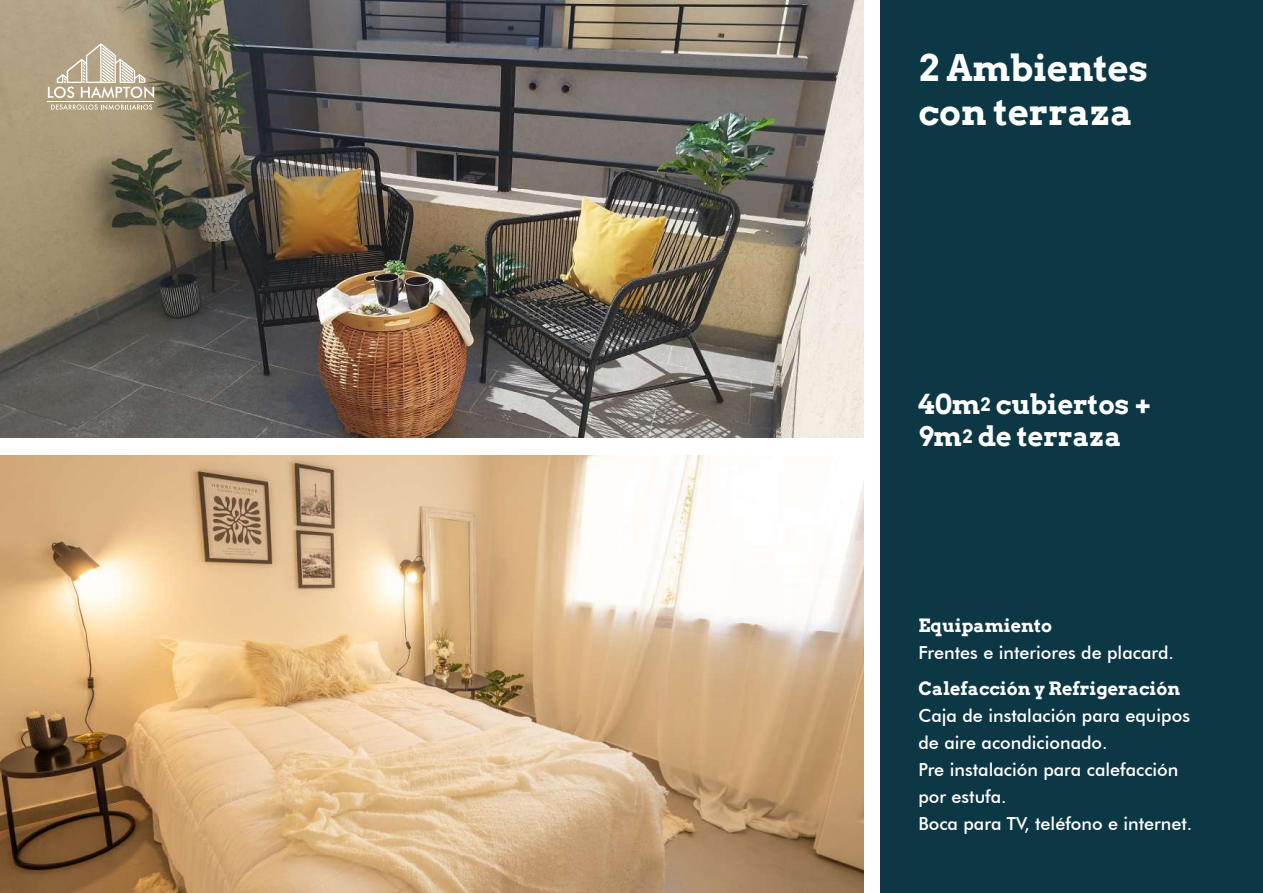
<style>
.page{position:relative;width:1263px;height:893px;background:#fff}
.page>*{position:absolute;margin:0;border:0;box-sizing:border-box;transform-origin:0 0}
.t1{font:700 36px/43.2px "Arvo";color:#fff}
.t2{font:700 27px/32.4px "Arvo";color:#fff}
.t3{font:500 18px/27px "Futura BT";color:#fff}
.t4{font:700 18px "Arvo";color:#fff}
.s1{font-size:18px}
</style>
<div class="page">
<img style="left:0;top:455px;width:863px;height:438px">
<div style="left:880px;top:0;width:383px;height:893px;background:#0c3745"></div>
<img style="left:0;top:0;width:863px;height:438px">
<hr style="left:48px;top:102px;width:106px;height:1px;background:#fff">
<svg style="left:48px;top:43px;width:106px;height:55px;background:#bfb29a"></svg>
<svg style="left:51px;top:104px;width:101px;height:6px"></svg>
<h1 class="t1" style="left:918px;top:46px;width:231px">2 Ambientes con terraza</h1>
<h2 class="t2" style="left:918px;top:388px;width:234px">40m<span class="s1">2</span> cubiertos +<br>9m<span class="s1">2</span> de terraza</h2>
<p class="t4" style="left:918px;top:614px;width:135px">Equipamiento</p>
<p class="t3" style="left:918px;top:639px;width:257px">Frentes e interiores de placard.</p>
<p class="t4" style="left:918px;top:677px;width:263px">Calefacción y Refrigeración</p>
<p class="t3" style="left:918px;top:702px;width:275px">Caja de instalación para equipos de aire acondicionado.<br>Pre instalación para calefacción por estufa.<br>Boca para TV, teléfono e internet.</p>
</div>
